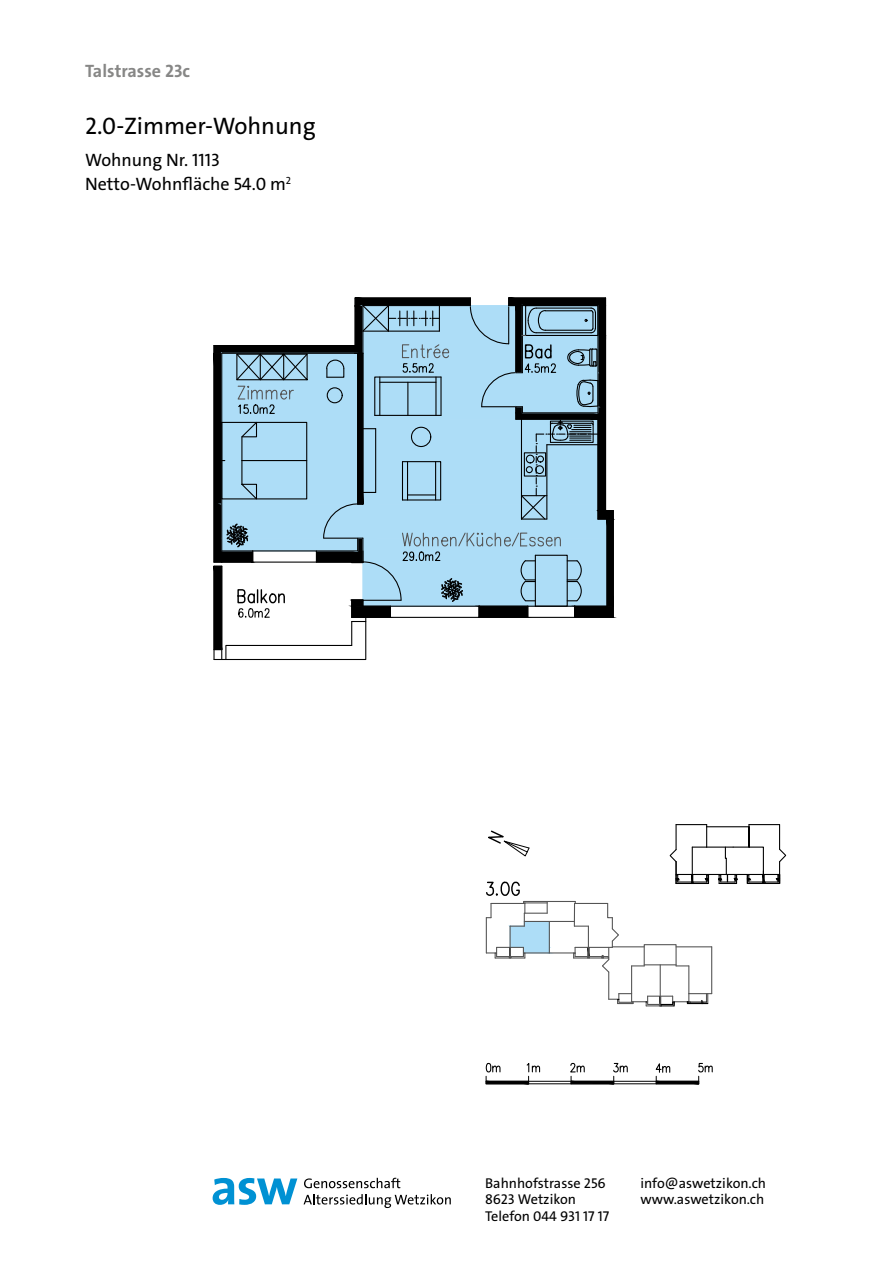
<style>
.page{position:relative;width:893px;height:1263px;background:#fff}
.page>*{position:absolute;margin:0;border:0;box-sizing:border-box;transform-origin:0 0}
.t1{font:24px "The Sans LP5 Plain";color:#000}
.t2{font:18px/24px "The Sans LP5 Plain";color:#000}
.t3{font:18px "The Sans LP7 Bld";color:#878786}
.t4{font:14.25px/16.2px "The Sans LP5 Plain";color:#000}
</style>
<div class="page">
<svg style="left:304px;top:1178px;width:96px;height:10px"></svg>
<svg style="left:304px;top:1194px;width:147px;height:14px"></svg>
<svg style="left:213px;top:1178px;width:84px;height:27px"></svg>
<svg style="left:213px;top:297px;width:401px;height:363px"></svg>
<svg style="left:485px;top:1062px;width:228px;height:22px"></svg>
<hr style="left:676px;top:824px;width:31px;height:1px;background:#000">
<hr style="left:749px;top:824px;width:31px;height:1px;background:#000">
<hr style="left:707px;top:826px;width:42px;height:1px;background:#000">
<hr style="left:707px;top:874px;width:73px;height:1px;background:#000">
<hr style="left:707px;top:846px;width:26px;height:2px;background:#000">
<svg style="left:718px;top:825px;width:69px;height:59px"></svg>
<svg style="left:485px;top:825px;width:227px;height:181px"></svg>
<p class="t3" style="left:85px;top:59px;width:107px">Talstrasse 23c</p>
<h1 class="t1" style="left:85px;top:110px;width:232px">2.0-Zimmer-Wohnung</h1>
<p class="t2" style="left:85px;top:148px;width:208px">Wohnung Nr. 1113<br>Netto-Wohnfläche 54.0 m<sup>2</sup></p>
<p class="t4" style="left:485px;top:1175px;width:126px">Bahnhofstrasse 256<br>8623 Wetzikon<br>Telefon 044 931 17 17</p>
<p class="t4" style="left:640px;top:1175px;width:127px">info@aswetzikon.ch www.aswetzikon.ch</p>
</div>
